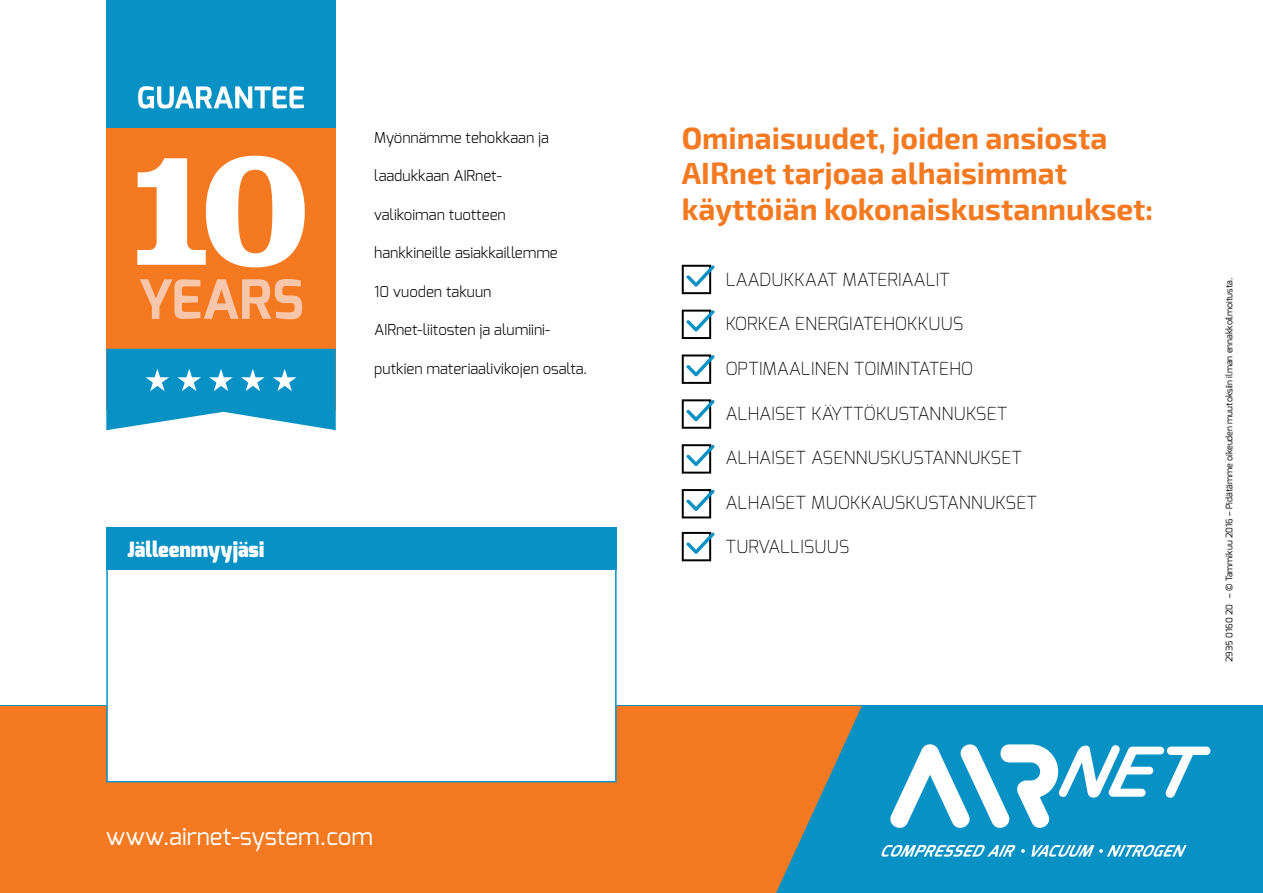
<style>
.page{position:relative;width:1263px;height:893px;background:#fff}
.page>*{position:absolute;margin:0;border:0;box-sizing:border-box;transform-origin:0 0}
.t1{font:700 30px/35.5px "Exo 2";color:#f47920}
.t2{font:24px "Exo";color:#fff}
.t3{font:900 21px "Exo";color:#fff}
.t4{font:200 18px "Exo";color:#000}
.t5{font:300 15px "Exo";color:#000}
.t6{font:9px "Exo";color:#000}
</style>
<div class="page">
<svg style="left:682px;top:265px;width:33px;height:29px"></svg>
<svg style="left:682px;top:310px;width:33px;height:29px"></svg>
<svg style="left:682px;top:354px;width:33px;height:30px"></svg>
<svg style="left:682px;top:399px;width:33px;height:30px"></svg>
<svg style="left:682px;top:444px;width:33px;height:30px"></svg>
<svg style="left:682px;top:489px;width:33px;height:29px"></svg>
<svg style="left:682px;top:532px;width:33px;height:29px"></svg>
<div style="left:0;top:706px;width:1263px;height:187px;background:#0791c5"></div>
<svg style="left:890px;top:744px;width:320px;height:84px"></svg>
<svg style="left:881px;top:845px;width:134px;height:12px"></svg>
<svg style="left:1021px;top:849px;width:4px;height:4px"></svg>
<svg style="left:1031px;top:845px;width:156px;height:12px"></svg>
<div style="left:0;top:706px;width:862px;height:187px;background:#f47920"></div>
<div style="left:106px;top:64px;width:230px;height:347px;background:#f47920"></div>
<div style="left:106px;top:0;width:230px;height:128px;background:#0791c5"></div>
<svg style="left:137px;top:156px;width:168px;height:111px"></svg>
<svg style="left:140px;top:279px;width:162px;height:40px"></svg>
<svg style="left:138px;top:86px;width:166px;height:23px"></svg>
<svg style="left:106px;top:349px;width:230px;height:81px;background:#2ea2cd"></svg>
<div style="left:106px;top:527px;width:511px;height:255px;background:#fff;border:2px solid #0791c5"></div>
<div style="left:106px;top:527px;width:511px;height:43px;background:#0791c5"></div>
<p class="t3" style="left:128px;top:536px;width:138px">Jälleenmyyjäsi</p>
<p class="t5" style="left:374px;top:128px;width:176px">Myönnämme tehokkaan ja</p>
<p class="t5" style="left:374px;top:166px;width:129px">laadukkaan AIRnet-</p>
<p class="t5" style="left:374px;top:205px;width:133px">valikoiman tuotteen</p>
<p class="t5" style="left:374px;top:243px;width:185px">hankkineille asiakkaillemme</p>
<p class="t5" style="left:374px;top:282px;width:119px">10 vuoden takuun</p>
<p class="t5" style="left:374px;top:320px;width:178px">AIRnet-liitosten ja alumiini-</p>
<p class="t5" style="left:374px;top:359px;width:214px">putkien materiaalivikojen osalta.</p>
<h2 class="t2" style="left:106px;top:821px;width:268px">www.airnet-system.com</h2>
<h1 class="t1" style="left:682px;top:121px;width:473px">Ominaisuudet, joiden ansiosta<br>AIRnet tarjoaa alhaisimmat käyttöiän kokonaiskustannukset:</h1>
<p class="t4" style="left:725px;top:268px;width:226px">LAADUKKAAT MATERIAALIT</p>
<p class="t4" style="left:725px;top:312px;width:239px">KORKEA ENERGIATEHOKKUUS</p>
<p class="t4" style="left:725px;top:357px;width:249px">OPTIMAALINEN TOIMINTATEHO</p>
<p class="t4" style="left:725px;top:401px;width:284px">ALHAISET KÄYTTÖKUSTANNUKSET</p>
<p class="t4" style="left:725px;top:446px;width:298px">ALHAISET ASENNUSKUSTANNUKSET</p>
<p class="t4" style="left:725px;top:490px;width:313px">ALHAISET MUOKKAUSKUSTANNUKSET</p>
<p class="t4" style="left:725px;top:535px;width:125px">TURVALLISUUS</p>
<p class="t6" style="left:1223px;top:662px;width:386px;rotate:-90deg">2935 0160 20 – © Tammikuu 2016 – Pidätämme oikeuden muutoksiin ilman ennakkoilmoitusta.</p>
</div>
